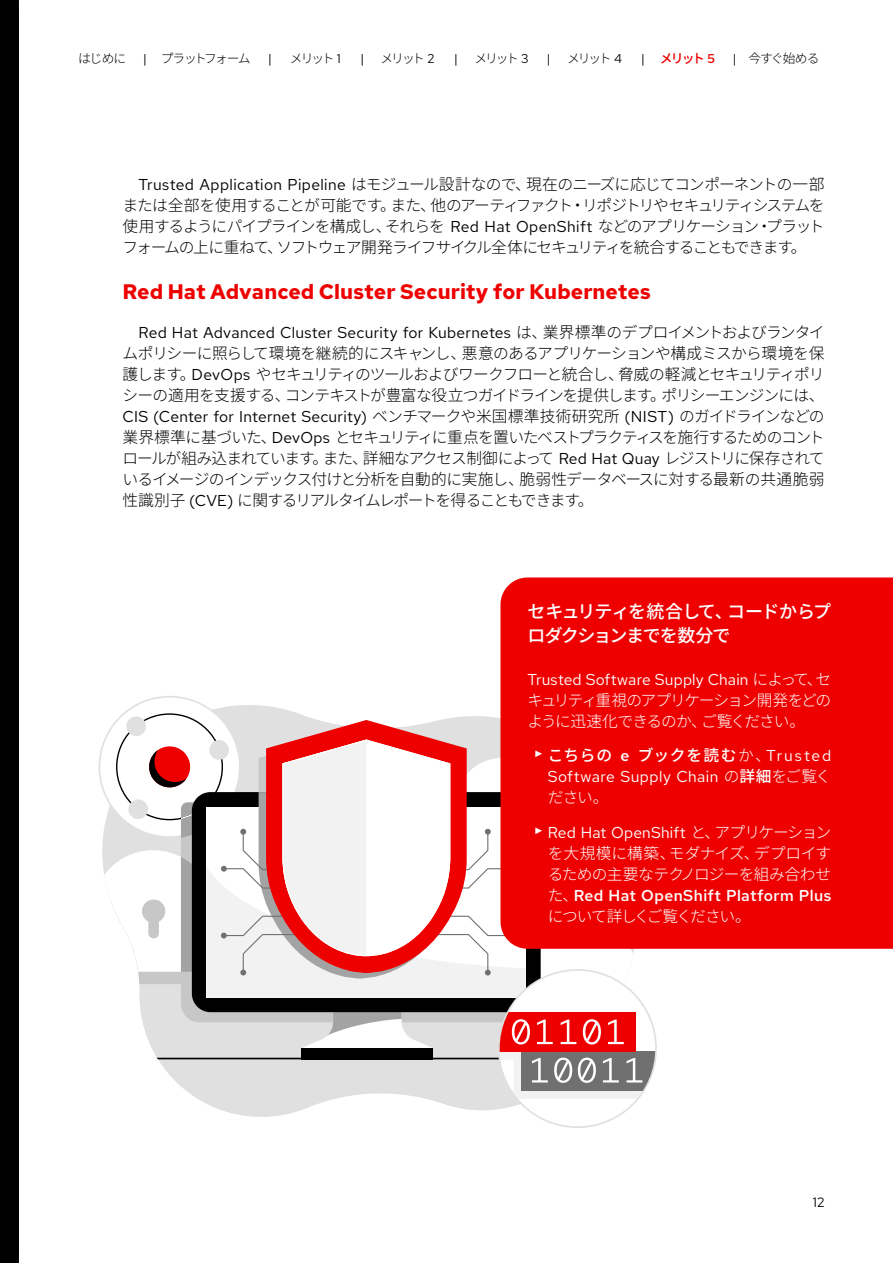
<style>
.page{position:relative;width:893px;height:1263px;background:#fff}
.page>*{position:absolute;margin:0;border:0;box-sizing:border-box;transform-origin:0 0}
.t1{font:700 21px "Red Hat Text";color:#e00}
.t2{font:500 18px/24px "Noto Sans JP";letter-spacing:-.06em;color:#fff}
.t3{font:300 15.75px/21px "Noto Sans JP";letter-spacing:-.07em;color:#000;text-align:justify}
.t4{font:15.75px "Red Hat Text";letter-spacing:.015em;color:#000}
.t5{font:15.75px "Red Hat Text";letter-spacing:.01em;color:#fff}
.t6{font:300 15.75px/21px "Noto Sans JP";letter-spacing:-.08em;color:#fff}
.t7{font:300 15.75px/21px "Noto Sans JP";letter-spacing:-.035em;color:#fff}
.t8{font:500 15.75px "Red Hat Text";letter-spacing:.025em;color:#fff}
.t9{font:15.75px "Red Hat Text";letter-spacing:.03em;color:#fff}
.t10{font:500 15.75px "Noto Sans JP";letter-spacing:.05em;color:#fff}
.t11{font:300 15.75px "Noto Sans JP";letter-spacing:-.085em;color:#fff}
.t12{font:300 15.75px "Noto Sans JP";letter-spacing:-.055em;color:#fff}
.t13{font:13.5px "Red Hat Text";color:#000}
.t14{font:300 12.75px "Noto Sans JP";letter-spacing:-.155em;color:#000}
.t15{font:500 12.75px "Noto Sans JP";color:#e00}
.t16{font:12.75px "Red Hat Text";color:#000}
.s1{font-family:"Red Hat Text";font-weight:400}
.s2{font-family:"Red Hat Text";font-weight:400;color:#000}
.s3{font-family:"Red Hat Text"}
.s4{font-family:"Noto Sans JP";font-weight:300}
.s5{font-weight:300}
.s6{font-family:"Noto Sans JP";font-weight:500}
</style>
<div class="page">
<div style="left:0;top:10px;width:19px;height:1242px;background:#000"></div>
<svg style="left:112px;top:705px;width:527px;height:412px"></svg>
<div style="left:99px;top:697px;width:141px;height:140px;background:#fff;border-radius:50%"></div>
<div style="left:126px;top:716px;width:20px;height:20px;background:#e0e0e0;border-radius:50%"></div>
<svg style="left:266px;top:720px;width:201px;height:6px"></svg>
<div style="left:499px;top:970px;width:157px;height:157px;background:#fff;border-radius:50%"></div>
<svg style="left:102px;top:726px;width:553px;height:373px"></svg>
<div style="left:500px;top:577px;width:393px;height:372px;background:#e00"></div>
<p class="t14" style="left:78px;top:51px;width:50px">はじめに</p>
<p class="t14" style="left:143px;top:51px;width:109px"><span class="s1">|</span> プラットフォーム</p>
<p class="t16" style="left:268px;top:50px;width:5px">|</p>
<p class="t14" style="left:290px;top:51px;width:52px">メリット <span class="s1">1</span></p>
<p class="t16" style="left:360px;top:50px;width:5px">|</p>
<p class="t14" style="left:381px;top:51px;width:55px">メリット <span class="s1">2</span></p>
<p class="t16" style="left:454px;top:50px;width:5px">|</p>
<p class="t14" style="left:474px;top:51px;width:56px">メリット <span class="s1">3</span></p>
<p class="t16" style="left:547px;top:50px;width:5px">|</p>
<p class="t14" style="left:567px;top:51px;width:56px">メリット <span class="s1">4</span></p>
<p class="t15" style="left:641px;top:51px;width:75px"><span class="s2">|</span> メリット <span class="s3">5</span></p>
<p class="t14" style="left:733px;top:51px;width:88px"><span class="s1">|</span> 今すぐ始める</p>
<p class="t3" style="left:122px;top:174px;width:703px;text-indent:16px"><span class="s1">Trusted Application Pipeline</span> はモジュール設計なので、現在のニーズに応じてコンポーネントの一部または全部を使用することが可能です。また、他のアーティファクト・リポジトリやセキュリティシステムを使用するようにパイプラインを構成し、それらを <span class="s1">Red Hat OpenShift</span> などのアプリケーション・プラットフォームの上に重ねて、ソフトウェア開発ライフサイクル全体にセキュリティを統合することもできます。</p>
<h1 class="t1" style="left:122px;top:278px;width:530px">Red Hat Advanced Cluster Security for Kubernetes</h1>
<p class="t4" style="left:138px;top:322px;width:688px">Red Hat Advanced Cluster Security for Kubernetes <span class="s4">は、業界標準のデプロイメントおよびランタイ</span></p>
<p class="t3" style="left:122px;top:343px;width:704px">ムポリシーに照らして環境を継続的にスキャンし、悪意のあるアプリケーションや構成ミスから環境を保護します。<span class="s1">DevOps</span> やセキュリティのツールおよびワークフローと統合し、脅威の軽減とセキュリティポリシーの適用を支援する、コンテキストが豊富な役立つガイドラインを提供します。ポリシーエンジンには、</p>
<p class="t4" style="left:122px;top:406px;width:703px">CIS (Center for Internet Security) <span class="s4">ベンチマークや米国標準技術研究所</span> (NIST) <span class="s4">のガイドラインなどの</span></p>
<p class="t3" style="left:122px;top:427px;width:704px">業界標準に基づいた、<span class="s1">DevOps</span> とセキュリティに重点を置いたベストプラクティスを施行するためのコントロールが組み込まれています。また、詳細なアクセス制御によって <span class="s1">Red Hat Quay</span> レジストリに保存されているイメージのインデックス付けと分析を自動的に実施し、脆弱性データベースに対する最新の共通脆弱性識別子 <span class="s1">(CVE)</span> に関するリアルタイムレポートを得ることもできます。</p>
<p class="t2" style="left:527px;top:599px;width:305px">セキュリティを統合して、コードからプロダクションまでを数分で</p>
<p class="t5" style="left:527px;top:669px;width:305px">Trusted Software Supply Chain <span class="s4">によって、セ</span></p>
<p class="t6" style="left:527px;top:690px;width:305px">キュリティ重視のアプリケーション開発をどのように迅速化できるのか、ご覧ください。</p>
<p class="t10" style="left:534px;top:746px;width:298px"><sup>►</sup> こちらの <span class="s3">e</span> ブックを読む<span class="s5">か、</span><span class="s1">Trusted</span></p>
<p class="t9" style="left:548px;top:766px;width:285px">Software Supply Chain <span class="s4">の</span><span class="s6">詳細</span><span class="s4">をご覧く</span></p>
<p class="t12" style="left:548px;top:788px;width:62px">ださい。</p>
<p class="t5" style="left:534px;top:822px;width:298px"><sup>►</sup> Red Hat OpenShift <span class="s4">と、アプリケーション</span></p>
<p class="t7" style="left:548px;top:843px;width:285px">を大規模に構築、モダナイズ、デプロイするための主要なテクノロジーを組み合わせ</p>
<p class="t8" style="left:548px;top:885px;width:285px"><span class="s4">た、</span>Red Hat OpenShift Platform Plus</p>
<p class="t11" style="left:548px;top:907px;width:205px">について詳しくご覧ください。</p>
<p class="t13" style="left:813px;top:1194px;width:13px">12</p>
</div>
